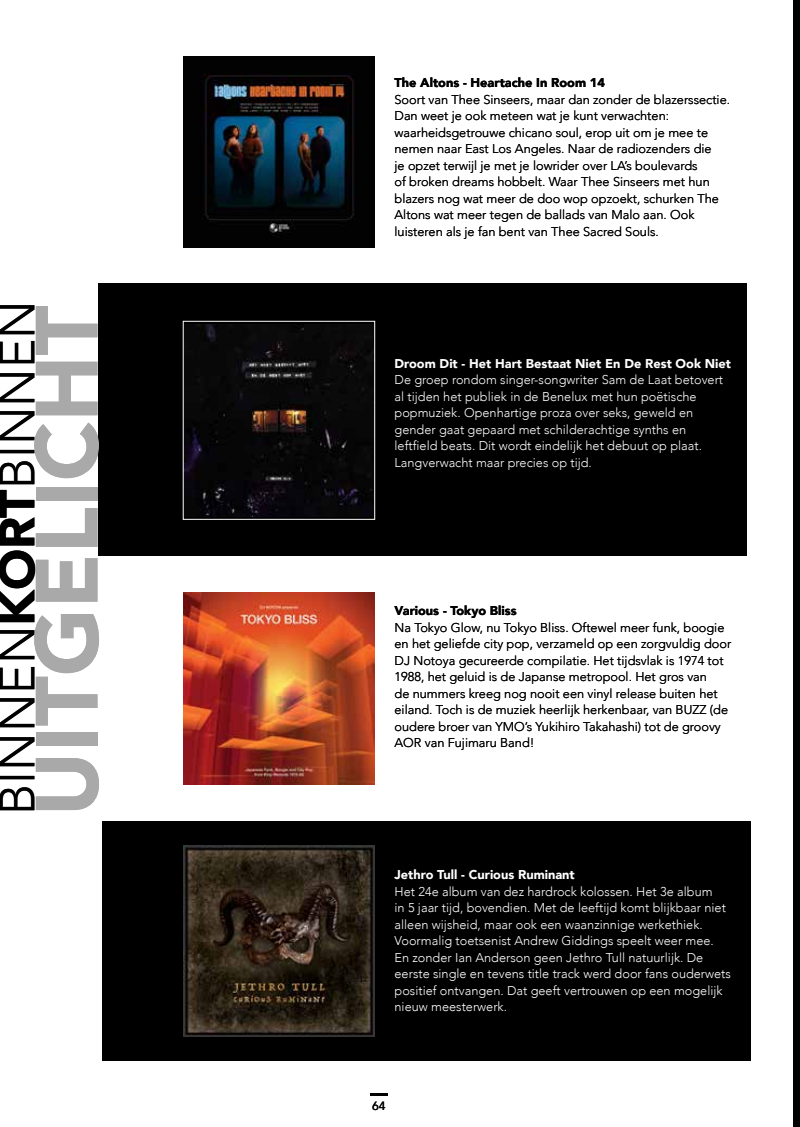
<style>
.page{position:relative;width:800px;height:1127px;background:#fff}
.page>*{position:absolute;margin:0;border:0;box-sizing:border-box;transform-origin:0 0}
.t1{font:900 87px "Avenir";color:#a9a9aa}
.t2{font:300 49.5px "Avenir";color:#000}
.t3{font:300 12.75px/16.5px "Avenir";color:#000}
.t4{font:300 12.75px/16.5px "Avenir";color:#fff}
.t5{font:900 12.75px "Avenir";color:#fff}
.t6{font:900 12.75px "Avenir";color:#000}
.t7{font:500 12px "Avenir";color:#000}
.s1{font-weight:900}
</style>
<div class="page">
<img style="left:183px;top:56px;width:191px;height:192px">
<img style="left:183px;top:593px;width:191px;height:191px">
<svg style="left:370px;top:1093px;width:17px;height:2px"></svg>
<div style="left:98px;top:283px;width:648px;height:273px;background:#000"></div>
<svg style="left:102px;top:821px;width:649px;height:240px;background:#0b0906"></svg>
<div style="left:183px;top:321px;width:192px;height:198px;border:1px solid #fff"></div>
<div style="left:793px;top:0;width:6px;height:1127px;background:#000"></div>
<h2 class="t2" style="left:-12px;top:815px;width:516px;rotate:-90deg">BINNEN<span class="s1">KORT</span>BINNEN</h2>
<h1 class="t1" style="left:-7px;top:816px;width:512px;rotate:-90deg">UITGELICHT</h1>
<p class="t6" style="left:394px;top:72px;width:212px">The Altons - Heartache In Room 14</p>
<p class="t3" style="left:394px;top:91px;width:337px">Soort van Thee Sinseers, maar dan zonder de blazerssectie.<br>Dan weet je ook meteen wat je kunt verwachten: waarheidsgetrouwe chicano soul, erop uit om je mee te nemen naar East Los Angeles. Naar de radiozenders die<br>je opzet terwijl je met je lowrider over LA’s boulevards<br>of broken dreams hobbelt. Waar Thee Sinseers met hun blazers nog wat meer de doo wop opzoekt, schurken The Altons wat meer tegen de ballads van Malo aan. Ook luisteren als je fan bent van Thee Sacred Souls.</p>
<p class="t5" style="left:394px;top:352px;width:338px">Droom Dit - Het Hart Bestaat Niet En De Rest Ook Niet</p>
<p class="t4" style="left:394px;top:372px;width:330px">De groep rondom singer-songwriter Sam de Laat betovert al tijden het publiek in de Benelux met hun poëtische popmuziek. Openhartige proza over seks, geweld en gender gaat gepaard met schilderachtige synths en leftfield beats. Dit wordt eindelijk het debuut op plaat.<br>Langverwacht maar precies op tijd.</p>
<p class="t6" style="left:394px;top:600px;width:124px">Various - Tokyo Bliss</p>
<p class="t3" style="left:394px;top:619px;width:338px">Na Tokyo Glow, nu Tokyo Bliss. Oftewel meer funk, boogie en het geliefde city pop, verzameld op een zorgvuldig door DJ Notoya gecureerde compilatie. Het tijdsvlak is 1974 tot 1988, het geluid is de Japanse metropool. Het gros van<br>de nummers kreeg nog nooit een vinyl release buiten het eiland. Toch is de muziek heerlijk herkenbaar, van BUZZ (de oudere broer van YMO’s Yukihiro Takahashi) tot de groovy AOR van Fujimaru Band!</p>
<p class="t5" style="left:394px;top:864px;width:182px">Jethro Tull - Curious Ruminant</p>
<p class="t4" style="left:394px;top:883px;width:338px">Het 24e album van dez hardrock kolossen. Het 3e album<br>in 5 jaar tijd, bovendien. Met de leeftijd komt blijkbaar niet alleen wijsheid, maar ook een waanzinnige werkethiek.<br>Voormalig toetsenist Andrew Giddings speelt weer mee.<br>En zonder Ian Anderson geen Jethro Tull natuurlijk. De eerste single en tevens title track werd door fans ouderwets positief ontvangen. Dat geeft vertrouwen op een mogelijk nieuw meesterwerk.</p>
<p class="t7" style="left:372px;top:1095px;width:15px">64</p>
</div>
